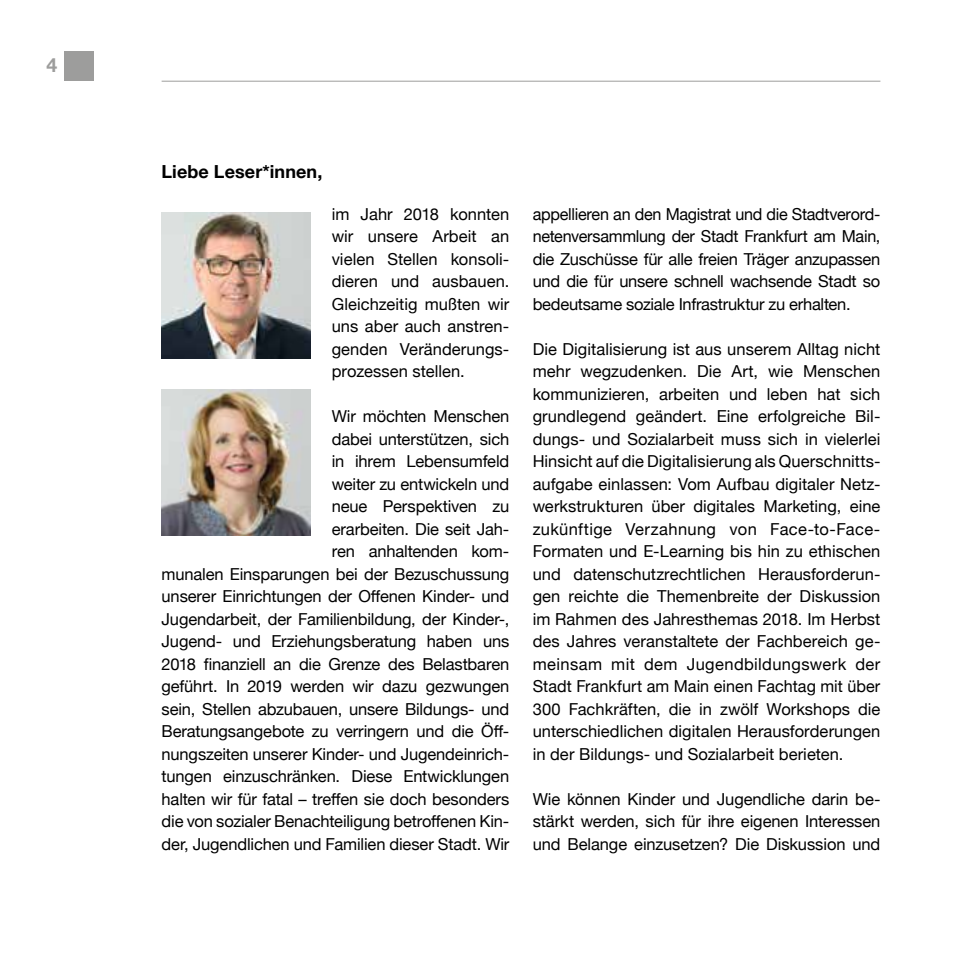
<style>
.page{position:relative;width:957px;height:957px;background:#fff}
.page>*{position:absolute;margin:0;border:0;box-sizing:border-box;transform-origin:0 0}
.t1{font:700 19.5px "Helvetica Neue";color:#9d9d9c}
.t2{font:700 18px "Helvetica Neue";letter-spacing:.005em;color:#000}
.t3{font:16.5px/22.5px "Helvetica Neue";letter-spacing:-.01em;color:#000;text-align:justify}
</style>
<div class="page">
<div style="left:64px;top:51px;width:30px;height:30px;background:#9d9d9c"></div>
<hr style="left:162px;top:81px;width:718px;height:1px;background:#9d9d9c">
<img style="left:162px;top:389px;width:148px;height:147px">
<img style="left:162px;top:212px;width:148px;height:147px">
<p class="t1" style="left:47px;top:50px;width:12px">4</p>
<p class="t2" style="left:162px;top:157px;width:162px">Liebe Leser*innen,</p>
<p class="t3" style="left:332px;top:203px;width:179px">im Jahr 2018 konnten wir unsere Arbeit an vielen Stellen konsoli&shy;dieren und ausbauen.<br>Gleichzeitig mußten wir uns aber auch anstren&shy;genden Veränderungs&shy;prozessen stellen.</p>
<p class="t3" style="left:162px;top:406px;width:349px;text-align:right">Wir möchten Menschen<br>dabei unterstützen, sich<br>in ihrem Lebensumfeld<br>weiter zu entwickeln und<br>neue Perspektiven zu<br>erarbeiten. Die seit Jah-<br>ren anhaltenden kom-<br>munalen Einsparungen bei der Bezuschussung unserer Einrichtungen der Offenen Kinder- und Jugendarbeit, der Familienbildung, der Kinder-, Jugend- und Erziehungsberatung haben uns 2018 finanziell an die Grenze des Belastbaren geführt. In 2019 werden wir dazu gezwungen sein, Stellen abzubauen, unsere Bildungs- und Beratungsangebote zu verringern und die Öff&shy;nungszeiten unserer Kinder- und Jugendeinrich&shy;tungen einzuschränken. Diese Entwicklungen halten wir für fatal – treffen sie doch besonders die von sozialer Benachteiligung betroffenen Kin&shy;der, Jugendlichen und Familien dieser Stadt. Wir</p>
<p class="t3" style="left:533px;top:203px;width:349px">appellieren an den Magistrat und die Stadtverord&shy;netenversammlung der Stadt Frankfurt am Main, die Zuschüsse für alle freien Träger anzupassen und die für unsere schnell wachsende Stadt so bedeutsame soziale Infrastruktur zu erhalten.</p>
<p class="t3" style="left:533px;top:338px;width:349px">Die Digitalisierung ist aus unserem Alltag nicht mehr wegzudenken. Die Art, wie Menschen kommunizieren, arbeiten und leben hat sich grundlegend geändert. Eine erfolgreiche Bil&shy;dungs- und Sozialarbeit muss sich in vielerlei Hinsicht auf die Digitalisierung als Querschnitts&shy;aufgabe einlassen: Vom Aufbau digitaler Netz&shy;werkstrukturen über digitales Marketing, eine zukünftige Verzahnung von Face-to-Face-Formaten und E-Learning bis hin zu ethischen und datenschutzrechtlichen Herausforderun&shy;gen reichte die Themenbreite der Diskussion im Rahmen des Jahresthemas 2018. Im Herbst des Jahres veranstaltete der Fachbereich ge&shy;meinsam mit dem Jugendbildungswerk der Stadt Frankfurt am Main einen Fachtag mit über 300 Fachkräften, die in zwölf Workshops die unterschiedlichen digitalen Herausforderungen in der Bildungs- und Sozialarbeit berieten.</p>
<p class="t3" style="left:533px;top:788px;width:349px">Wie können Kinder und Jugendliche darin be&shy;stärkt werden, sich für ihre eigenen Interessen und Belange einzusetzen? Die Diskussion und</p>
</div>
